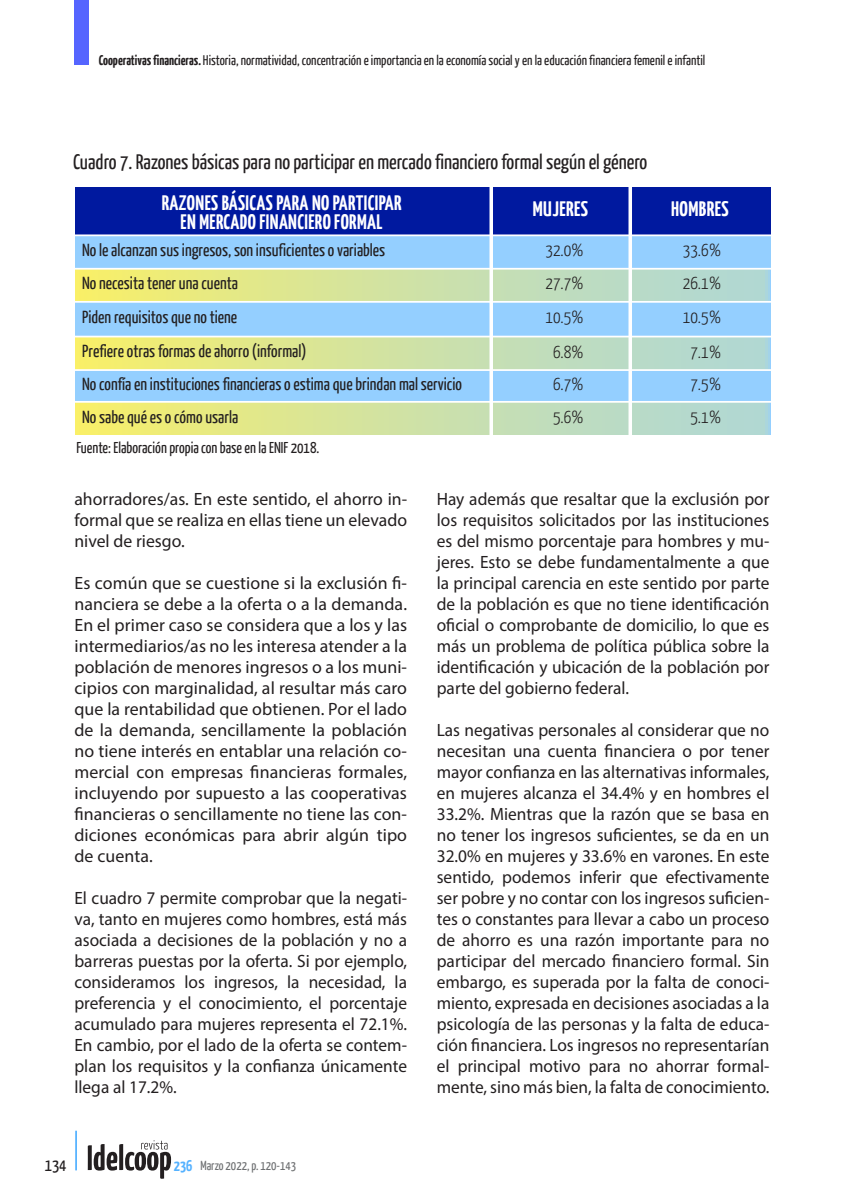
<style>
.page{position:relative;width:844px;height:1191px;background:#fff}
.page>*{position:absolute;margin:0;border:0;box-sizing:border-box;transform-origin:0 0}
.t1{font:21px "Yanone Kaffeesatz";color:#231f20}
.t2{font:700 21px/19.2px "Yanone Kaffeesatz";letter-spacing:.02em;color:#fff;text-align:center}
.t3{font:17.85px/21px "Myriad Pro";color:#231f20;text-align:justify}
.t4{font:17.5px/32.7px "Yanone Kaffeesatz";color:#231f20}
.t5{font:300 17.5px/32.7px "Yanone Kaffeesatz";color:#231f20}
.t6{font:15.75px "Yanone Kaffeesatz";color:#231f20}
.t7{font:14px "Yanone Kaffeesatz";color:#231f20}
.t8{font:13.12px "Yanone Kaffeesatz";color:#6d6f71}
.s1{font-weight:700}
.s2{font-weight:700;font-size:15.75px;color:#55b2ff}
</style>
<div class="page">
<div style="left:74px;top:0;width:15px;height:65px;background:#5565ff"></div>
<div style="left:75px;top:187px;width:695px;height:248px;background:#94cfff"></div>
<div style="left:75px;top:268px;width:695px;height:33px;background:linear-gradient(to right,#f6ee6c,#aad6dd)"></div>
<div style="left:75px;top:337px;width:695px;height:33px;background:linear-gradient(to right,#f6ee6c,#aad6dd)"></div>
<div style="left:75px;top:402px;width:695px;height:33px;background:linear-gradient(to right,#f6ee6c,#aad6dd)"></div>
<div style="left:75px;top:187px;width:695px;height:48px;background:#00199f"></div>
<svg style="left:489px;top:187px;width:4px;height:248px"></svg>
<svg style="left:628px;top:187px;width:4px;height:248px"></svg>
<hr style="left:72px;top:268px;width:700px;height:2px;background:#fff">
<hr style="left:72px;top:301px;width:700px;height:2px;background:#fff">
<hr style="left:72px;top:336px;width:700px;height:1px;background:#fff">
<hr style="left:72px;top:369px;width:700px;height:2px;background:#fff">
<hr style="left:72px;top:401px;width:700px;height:2px;background:#fff">
<hr style="left:72px;top:234px;width:700px;height:2px;background:#fff">
<hr style="left:75px;top:1130px;width:2px;height:40px;background:#55b2ff">
<svg style="left:88px;top:1140px;width:83px;height:38px"></svg>
<p class="t7" style="left:99px;top:51px;width:608px"><span class="s1">Cooperativas financieras.</span> Historia, normatividad, concentración e importancia en la economía social y en la educación financiera femenil e infantil</p>
<p class="t1" style="left:73px;top:148px;width:575px">Cuadro 7. Razones básicas para no participar en mercado financiero formal según el género</p>
<p class="t2" style="left:162px;top:192px;width:241px">RAZONES BÁSICAS PARA NO PARTICIPAR<br>EN MERCADO FINANCIERO FORMAL</p>
<p class="t2" style="left:532px;top:198px;width:57px">MUJERES</p>
<p class="t2" style="left:671px;top:198px;width:59px">HOMBRES</p>
<p class="t4" style="left:82px;top:233px;width:304px">No le alcanzan sus ingresos, son insuficientes o variables<br>No necesita tener una cuenta</p>
<p class="t4" style="left:82px;top:299px;width:226px;line-height:34.5px">Piden requisitos que no tiene<br>Prefiere otras formas de ahorro (informal)</p>
<p class="t4" style="left:82px;top:367px;width:381px">No confía en instituciones financieras o estima que brindan mal servicio<br>No sabe qué es o cómo usarla</p>
<p class="t5" style="left:545px;top:233px;width:40px">32.0%<br>27.7%</p>
<p class="t5" style="left:545px;top:299px;width:40px;line-height:34.5px;text-align:center">10.5%<br>6.8%</p>
<p class="t5" style="left:553px;top:367px;width:32px">6.7%<br>5.6%</p>
<p class="t5" style="left:682px;top:233px;width:40px">33.6%<br>26.1%</p>
<p class="t5" style="left:682px;top:299px;width:40px;line-height:34.5px;text-align:center">10.5%<br>7.1%</p>
<p class="t5" style="left:690px;top:367px;width:32px">7.5%<br>5.1%</p>
<p class="t6" style="left:76px;top:438px;width:244px">Fuente: Elaboración propia con base en la ENIF 2018.</p>
<p class="t3" style="left:74px;top:488px;width:334px">ahorradores/as. En este sentido, el ahorro in&shy;formal que se realiza en ellas tiene un elevado nivel de riesgo.</p>
<p class="t3" style="left:74px;top:572px;width:334px">Es común que se cuestione si la exclusión fi&shy;nanciera se debe a la oferta o a la demanda.<br>En el primer caso se considera que a los y las intermediarios/as no les interesa atender a la población de menores ingresos o a los muni&shy;cipios con marginalidad, al resultar más caro que la rentabilidad que obtienen. Por el lado de la demanda, sencillamente la población no tiene interés en entablar una relación co&shy;mercial con empresas financieras formales, incluyendo por supuesto a las cooperativas financieras o sencillamente no tiene las con&shy;diciones económicas para abrir algún tipo de cuenta.</p>
<p class="t3" style="left:74px;top:887px;width:334px">El cuadro 7 permite comprobar que la negati&shy;va, tanto en mujeres como hombres, está más asociada a decisiones de la población y no a barreras puestas por la oferta. Si por ejemplo, consideramos los ingresos, la necesidad, la preferencia y el conocimiento, el porcentaje acumulado para mujeres representa el 72.1%.<br>En cambio, por el lado de la oferta se contem&shy;plan los requisitos y la confianza únicamente llega al 17.2%.</p>
<p class="t4" style="left:45px;top:1147px;width:23px">134</p>
<p class="t8" style="left:174px;top:1157px;width:124px"><span class="s2">236</span> Marzo 2022, p. 120-143</p>
<p class="t3" style="left:436px;top:488px;width:334px">Hay además que resaltar que la exclusión por los requisitos solicitados por las instituciones es del mismo porcentaje para hombres y mu&shy;jeres. Esto se debe fundamentalmente a que la principal carencia en este sentido por parte de la población es que no tiene identificación oficial o comprobante de domicilio, lo que es más un problema de política pública sobre la identificación y ubicación de la población por parte del gobierno federal.</p>
<p class="t3" style="left:436px;top:719px;width:334px">Las negativas personales al considerar que no necesitan una cuenta financiera o por tener mayor confianza en las alternativas informales, en mujeres alcanza el 34.4% y en hombres el 33.2%. Mientras que la razón que se basa en no tener los ingresos suficientes, se da en un 32.0% en mujeres y 33.6% en varones. En este sentido, podemos inferir que efectivamente ser pobre y no contar con los ingresos suficien&shy;tes o constantes para llevar a cabo un proceso de ahorro es una razón importante para no participar del mercado financiero formal. Sin embargo, es superada por la falta de conoci&shy;miento, expresada en decisiones asociadas a la psicología de las personas y la falta de educa&shy;ción financiera. Los ingresos no representarían el principal motivo para no ahorrar formal&shy;mente, sino más bien, la falta de conocimiento.</p>
</div>
